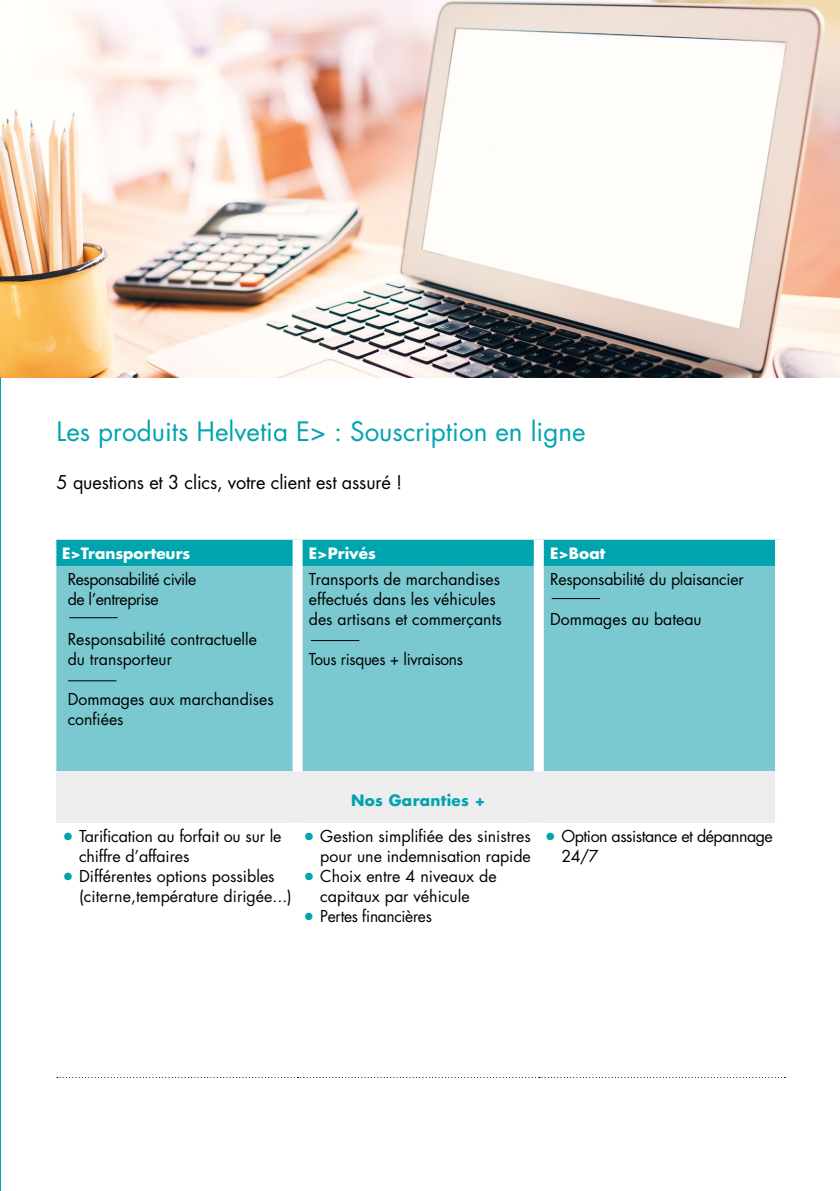
<style>
.page{position:relative;width:840px;height:1191px;background:#fff}
.page>*{position:absolute;margin:0;border:0;box-sizing:border-box;transform-origin:0 0}
.t1{font:26px "Futura Std";color:#00a4af}
.t2{font:18.4px "Futura Std";letter-spacing:-.01em;color:#000}
.t3{font:16px/20px "Futura Std";color:#000}
.t4{font:16px/20px "Futura Std";letter-spacing:-.03em;color:#000}
.t5{font:16px "Futura Std";letter-spacing:-.02em;color:#000}
.t6{font:700 15.2px "Futura Std";color:#fff}
.t7{font:700 15.2px "Futura Std";letter-spacing:.02em;color:#00a4af}
.s1{font-size:20px;color:#00a4af}
</style>
<div class="page">
<svg style="left:0;top:378px;width:1px;height:813px"></svg>
<img style="left:0;top:0;width:839px;height:378px">
<div style="left:56px;top:540px;width:718px;height:26px;background:#00a4af"></div>
<div style="left:56px;top:566px;width:718px;height:205px;background:#7bc9d0"></div>
<div style="left:56px;top:771px;width:723px;height:51px;background:#ededed"></div>
<svg style="left:57px;top:1077px;width:728px;height:1px"></svg>
<div style="left:292px;top:540px;width:10px;height:26px;background:#fff"></div>
<div style="left:533px;top:540px;width:10px;height:26px;background:#fff"></div>
<div style="left:292px;top:566px;width:10px;height:205px;background:#fff"></div>
<div style="left:533px;top:566px;width:10px;height:205px;background:#fff"></div>
<div style="left:774px;top:771px;width:10px;height:51px;background:#fff"></div>
<hr style="left:69px;top:617px;width:49px;height:1px;background:#000">
<hr style="left:68px;top:680px;width:48px;height:1px;background:#000">
<hr style="left:311px;top:640px;width:48px;height:1px;background:#000">
<hr style="left:551px;top:598px;width:48px;height:1px;background:#000">
<h1 class="t1" style="left:57px;top:415px;width:530px">Les produits Helvetia E&gt; : Souscription en ligne</h1>
<p class="t2" style="left:57px;top:470px;width:347px">5 questions et 3 clics, votre client est assuré !</p>
<p class="t6" style="left:62px;top:543px;width:130px">E&gt;Transporteurs</p>
<p class="t6" style="left:309px;top:543px;width:68px">E&gt;Privés</p>
<p class="t6" style="left:550px;top:543px;width:56px">E&gt;Boat</p>
<p class="t4" style="left:68px;top:569px;width:130px">Responsabilité civile de l’entreprise</p>
<p class="t3" style="left:68px;top:629px;width:191px">Responsabilité contractuelle du transporteur</p>
<p class="t3" style="left:68px;top:689px;width:207px">Dommages aux marchandises confiées</p>
<p class="t3" style="left:309px;top:569px;width:194px">Transports de marchandises effectués dans les véhicules des artisans et commerçants</p>
<p class="t5" style="left:309px;top:649px;width:155px">Tous risques + livraisons</p>
<p class="t3" style="left:550px;top:569px;width:195px">Responsabilité du plaisancier</p>
<p class="t3" style="left:550px;top:609px;width:153px">Dommages au bateau</p>
<p class="t3" style="left:79px;top:825px;width:204px;text-indent:-17px"><span class="s1">•</span> Tarification au forfait ou sur le chiffre d’affaires</p>
<p class="t3" style="left:79px;top:865px;width:214px;text-indent:-17px"><span class="s1">•</span> Différentes options possibles (citerne,température dirigée...)</p>
<p class="t7" style="left:351px;top:790px;width:135px">Nos Garanties +</p>
<p class="t3" style="left:303px;top:825px;width:229px;text-align:right"><span class="s1">•</span> Gestion simplifiée des sinistres pour une indemnisation rapide</p>
<p class="t3" style="left:320px;top:865px;width:178px;text-indent:-17px"><span class="s1">•</span> Choix entre 4 niveaux de capitaux par véhicule</p>
<p class="t5" style="left:303px;top:905px;width:130px"><span class="s1">•</span> Pertes financières</p>
<p class="t4" style="left:561px;top:825px;width:213px;text-indent:-17px"><span class="s1">•</span> Option assistance et dépannage<br>24/7</p>
</div>
